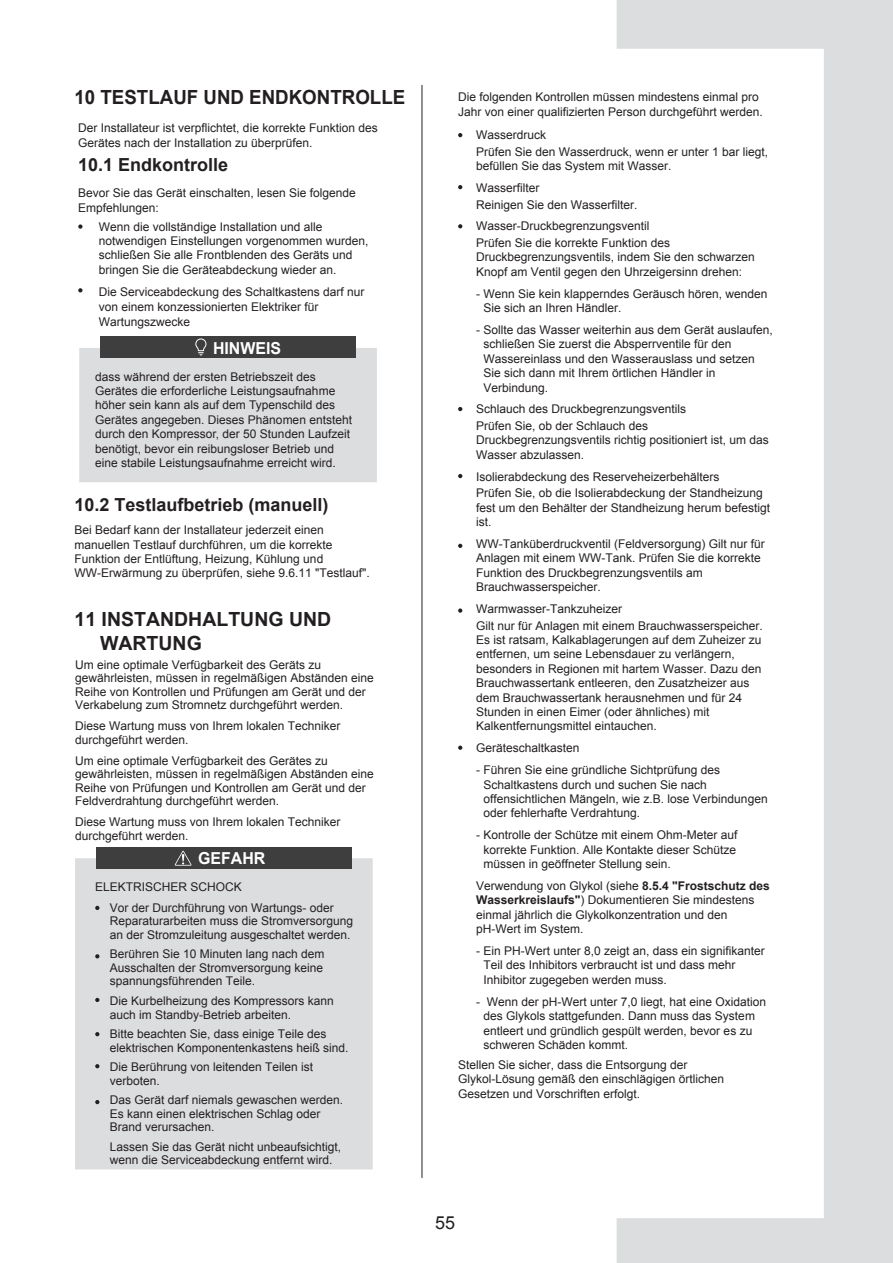
<style>
.page{position:relative;width:893px;height:1263px;background:#fff}
.page>*{position:absolute;margin:0;border:0;box-sizing:border-box;transform-origin:0 0}
.t1{font:700 19.5px/23.4px "Arial";color:#231f20}
.t2{font:700 19.5px "Arial";color:#231f20;scale:.96 1}
.t3{font:700 18px "Arial";color:#231f20}
.t4{font:18px "Arial";color:#231f20}
.t5{font:700 16.5px "Arial";color:#fff}
.t6{font:12px/14.4px "Arial";color:#231f20}
.s1{font-weight:700}
</style>
<div class="page">
<hr style="left:422px;top:85px;width:1px;height:1093px;background:#231f20">
<svg style="left:78px;top:224px;width:5px;height:5px"></svg>
<svg style="left:78px;top:288px;width:5px;height:4px"></svg>
<div style="left:100px;top:337px;width:256px;height:21px;background:#3e3e3f"></div>
<svg style="left:79px;top:338px;width:298px;height:144px;background:#c9cacc"></svg>
<div style="left:75px;top:858px;width:298px;height:311px;background:#dcdddf"></div>
<div style="left:96px;top:847px;width:255px;height:22px;background:#3e3e3f"></div>
<svg style="left:175px;top:851px;width:16px;height:15px"></svg>
<svg style="left:95px;top:906px;width:4px;height:4px"></svg>
<svg style="left:95px;top:954px;width:4px;height:4px"></svg>
<svg style="left:95px;top:998px;width:4px;height:4px"></svg>
<svg style="left:95px;top:1064px;width:4px;height:4px"></svg>
<svg style="left:95px;top:1100px;width:4px;height:4px"></svg>
<svg style="left:95px;top:1032px;width:4px;height:4px"></svg>
<svg style="left:458px;top:745px;width:4px;height:5px"></svg>
<svg style="left:458px;top:133px;width:4px;height:4px"></svg>
<svg style="left:458px;top:185px;width:4px;height:4px"></svg>
<svg style="left:458px;top:224px;width:4px;height:4px"></svg>
<svg style="left:458px;top:474px;width:4px;height:4px"></svg>
<svg style="left:458px;top:544px;width:4px;height:4px"></svg>
<svg style="left:458px;top:608px;width:4px;height:5px"></svg>
<svg style="left:458px;top:407px;width:4px;height:4px"></svg>
<svg style="left:617px;top:0;width:276px;height:1263px"></svg>
<h1 class="t2" style="left:75px;top:85px;width:346px">10 TESTLAUF UND ENDKONTROLLE</h1>
<p class="t6" style="left:78px;top:121px;width:301px">Der Installateur ist verpflichtet, die korrekte Funktion des<br>Gerätes nach der Installation zu überprüfen.</p>
<h2 class="t3" style="left:78px;top:153px;width:152px">10.1 Endkontrolle</h2>
<p class="t6" style="left:78px;top:186px;width:279px">Bevor Sie das Gerät einschalten, lesen Sie folgende<br>Empfehlungen:</p>
<p class="t6" style="left:99px;top:219px;width:271px">Wenn die vollständige Installation und alle notwendigen Einstellungen vorgenommen wurden, schließen Sie alle Frontblenden des Geräts und bringen Sie die Geräteabdeckung wieder an.</p>
<p class="t6" style="left:99px;top:284px;width:267px;line-height:15px">Die Serviceabdeckung des Schaltkastens darf nur von einem konzessionierten Elektriker für<br>Wartungszwecke</p>
<h3 class="t5" style="left:213px;top:337px;width:70px">HINWEIS</h3>
<p class="t6" style="left:95px;top:369px;width:258px">dass während der ersten Betriebszeit des Gerätes die erforderliche Leistungsaufnahme höher sein kann als auf dem Typenschild des Gerätes angegeben. Dieses Phänomen entsteht durch den Kompressor, der 50 Stunden Laufzeit benötigt, bevor ein reibungsloser Betrieb und eine stabile Leistungsaufnahme erreicht wird.</p>
<h2 class="t3" style="left:75px;top:493px;width:256px">10.2 Testlaufbetrieb (manuell)</h2>
<p class="t6" style="left:75px;top:523px;width:297px">Bei Bedarf kann der Installateur jederzeit einen manuellen Testlauf durchführen, um die korrekte Funktion der Entlüftung, Heizung, Kühlung und WW-Erwärmung zu überprüfen, siehe 9.6.11 "Testlauf".</p>
<h1 class="t1" style="left:100px;top:608px;width:233px;text-indent:-26px">11 INSTANDHALTUNG UND<br>WARTUNG</h1>
<p class="t6" style="left:75px;top:658px;width:300px;line-height:13.5px">Um eine optimale Verfügbarkeit des Geräts zu gewährleisten, müssen in regelmäßigen Abständen eine Reihe von Kontrollen und Prüfungen am Gerät und der Verkabelung zum Stromnetz durchgeführt werden.</p>
<p class="t6" style="left:75px;top:719px;width:267px;line-height:13.5px">Diese Wartung muss von Ihrem lokalen Techniker durchgeführt werden.</p>
<p class="t6" style="left:75px;top:754px;width:300px;line-height:13.5px">Um eine optimale Verfügbarkeit des Gerätes zu gewährleisten, müssen in regelmäßigen Abständen eine Reihe von Prüfungen und Kontrollen am Gerät und der Feldverdrahtung durchgeführt werden.</p>
<p class="t6" style="left:75px;top:816px;width:267px;line-height:13.5px">Diese Wartung muss von Ihrem lokalen Techniker durchgeführt werden.</p>
<h3 class="t5" style="left:198px;top:847px;width:69px">GEFAHR</h3>
<p class="t6" style="left:110px;top:877px;width:226px;line-height:20.5px;text-indent:-15px">ELEKTRISCHER SCHOCK<br>Vor der Durchführung von Wartungs- oder</p>
<p class="t6" style="left:110px;top:915px;width:245px;line-height:13.5px">Reparaturarbeiten muss die Stromversorgung an der Stromzuleitung ausgeschaltet werden.</p>
<p class="t6" style="left:110px;top:948px;width:216px;line-height:13.5px;text-align:justify">Berühren Sie 10 Minuten lang nach dem Ausschalten der Stromversorgung keine spannungsführenden Teile.</p>
<p class="t6" style="left:110px;top:994px;width:226px;line-height:13.5px">Die Kurbelheizung des Kompressors kann auch im Standby-Betrieb arbeiten.</p>
<p class="t6" style="left:110px;top:1027px;width:240px;line-height:13.5px">Bitte beachten Sie, dass einige Teile des elektrischen Komponentenkastens heiß sind.</p>
<p class="t6" style="left:110px;top:1060px;width:205px;line-height:13.5px">Die Berührung von leitenden Teilen ist verboten.</p>
<p class="t6" style="left:110px;top:1093px;width:235px;line-height:13.5px">Das Gerät darf niemals gewaschen werden.<br>Es kann einen elektrischen Schlag oder<br>Brand verursachen.</p>
<p class="t6" style="left:110px;top:1140px;width:233px;line-height:13.5px">Lassen Sie das Gerät nicht unbeaufsichtigt, wenn die Serviceabdeckung entfernt wird.</p>
<p class="t6" style="left:458px;top:90px;width:306px">Die folgenden Kontrollen müssen mindestens einmal pro<br>Jahr von einer qualifizierten Person durchgeführt werden.</p>
<p class="t6" style="left:476px;top:127px;width:294px;line-height:16.5px">Wasserdruck<br>Prüfen Sie den Wasserdruck, wenn er unter 1 bar liegt,</p>
<p class="t6" style="left:476px;top:155px;width:197px;line-height:21.9px">befüllen Sie das System mit Wasser.<br>Wasserfilter</p>
<p class="t6" style="left:476px;top:194px;width:175px;line-height:21.9px">Reinigen Sie den Wasserfilter.<br>Wasser-Druckbegrenzungsventil</p>
<p class="t6" style="left:476px;top:236px;width:280px">Prüfen Sie die korrekte Funktion des<br>Druckbegrenzungsventils, indem Sie den schwarzen<br>Knopf am Ventil gegen den Uhrzeigersinn drehen:</p>
<p class="t6" style="left:483px;top:286px;width:285px;text-indent:-8px">- Wenn Sie kein klapperndes Geräusch hören, wenden<br>Sie sich an Ihren Händler.</p>
<p class="t6" style="left:483px;top:323px;width:291px;text-indent:-8px">- Sollte das Wasser weiterhin aus dem Gerät auslaufen, schließen Sie zuerst die Absperrventile für den Wassereinlass und den Wasserauslass und setzen Sie sich dann mit Ihrem örtlichen Händler in Verbindung.</p>
<p class="t6" style="left:476px;top:401px;width:212px;line-height:16.5px">Schlauch des Druckbegrenzungsventils<br>Prüfen Sie, ob der Schlauch des</p>
<p class="t6" style="left:476px;top:433px;width:294px">Druckbegrenzungsventils richtig positioniert ist, um das<br>Wasser abzulassen.</p>
<p class="t6" style="left:476px;top:468px;width:288px;line-height:16.5px">Isolierabdeckung des Reserveheizerbehälters<br>Prüfen Sie, ob die Isolierabdeckung der Standheizung</p>
<p class="t6" style="left:476px;top:500px;width:296px">fest um den Behälter der Standheizung herum befestigt ist.</p>
<p class="t6" style="left:476px;top:537px;width:290px">WW-Tanküberdruckventil (Feldversorgung) Gilt nur für Anlagen mit einem WW-Tank. Prüfen Sie die korrekte Funktion des Druckbegrenzungsventils am Brauchwasserspeicher.</p>
<p class="t6" style="left:476px;top:601px;width:288px;line-height:16.5px">Warmwasser-Tankzuheizer<br>Gilt nur für Anlagen mit einem Brauchwasserspeicher.</p>
<p class="t6" style="left:476px;top:633px;width:287px">Es ist ratsam, Kalkablagerungen auf dem Zuheizer zu entfernen, um seine Lebensdauer zu verlängern, besonders in Regionen mit hartem Wasser. Dazu den Brauchwassertank entleeren, den Zusatzheizer aus dem Brauchwassertank herausnehmen und für 24<br>Stunden in einen Eimer (oder ähnliches) mit Kalkentfernungsmittel eintauchen.</p>
<p class="t6" style="left:476px;top:741px;width:105px">Geräteschaltkasten</p>
<p class="t6" style="left:483px;top:763px;width:286px;text-indent:-8px">- Führen Sie eine gründliche Sichtprüfung des Schaltkastens durch und suchen Sie nach offensichtlichen Mängeln, wie z.B. lose Verbindungen oder fehlerhafte Verdrahtung.</p>
<p class="t6" style="left:483px;top:828px;width:255px;text-align:justify;text-indent:-8px">- Kontrolle der Schütze mit einem Ohm-Meter auf korrekte Funktion. Alle Kontakte dieser Schütze müssen in geöffneter Stellung sein.</p>
<p class="t6" style="left:476px;top:879px;width:295px">Verwendung von Glykol (siehe <span class="s1">8.5.4 "Frostschutz des Wasserkreislaufs"</span>) Dokumentieren Sie mindestens einmal jährlich die Glykolkonzentration und den pH-Wert im System.</p>
<p class="t6" style="left:483px;top:944px;width:283px;text-indent:-8px">- Ein PH-Wert unter 8,0 zeigt an, dass ein signifikanter<br>Teil des Inhibitors verbraucht ist und dass mehr<br>Inhibitor zugegeben werden muss.</p>
<p class="t6" style="left:483px;top:994px;width:284px;text-indent:-8px">- Wenn der pH-Wert unter 7,0 liegt, hat eine Oxidation des Glykols stattgefunden. Dann muss das System entleert und gründlich gespült werden, bevor es zu schweren Schäden kommt.</p>
<p class="t6" style="left:458px;top:1058px;width:268px">Stellen Sie sicher, dass die Entsorgung der<br>Glykol-Lösung gemäß den einschlägigen örtlichen<br>Gesetzen und Vorschriften erfolgt.</p>
<h2 class="t4" style="left:435px;top:1211px;width:22px">55</h2>
</div>
